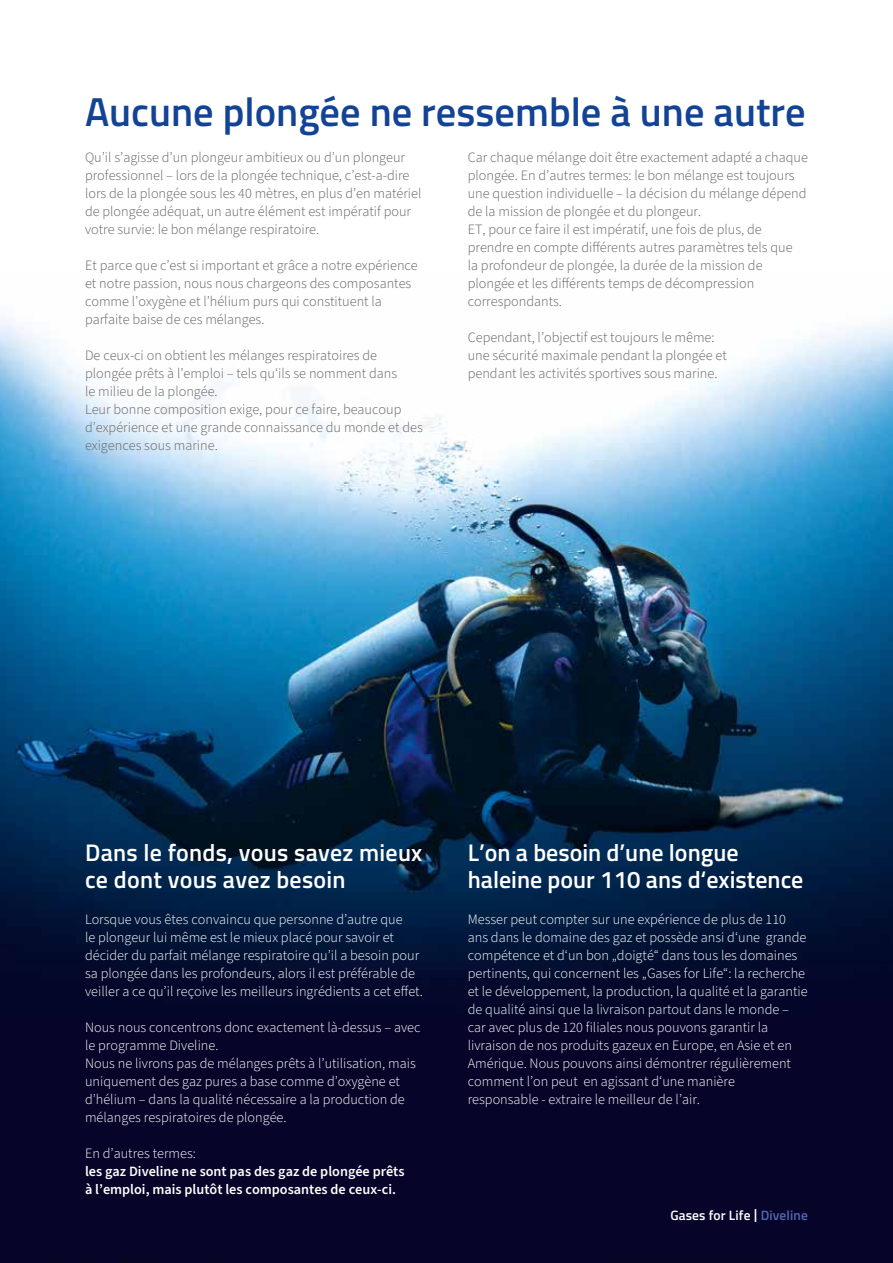
<style>
.page{position:relative;width:893px;height:1263px;background:#fff}
.page>*{position:absolute;margin:0;border:0;box-sizing:border-box;transform-origin:0 0}
.t1{font:600 40.5px "Titillium Web";color:#134395}
.t2{font:600 24px/27px "Titillium Web";letter-spacing:.005em;color:#fff}
.t3{font:300 14.25px/18px "Source Sans 3";color:#646363}
.t4{font:300 14.25px/18px "Source Sans 3";color:#fff}
.t5{font:600 14.25px/18px "Source Sans 3";color:#fff}
.t6{font:600 13.5px "Titillium Web";letter-spacing:.01em;color:#fff}
.s1{font-size:18.9px}
.s2{color:#5468af}
</style>
<div class="page">
<img style="left:0;top:317px;width:893px;height:946px">
<h1 class="t1" style="left:85px;top:82px;width:722px">Aucune plongée ne ressemble à une autre</h1>
<p class="t3" style="left:85px;top:148px;width:338px">Qu’il s’agisse d’un plongeur ambitieux ou d’un plongeur professionnel – lors de la plongée technique, c’est-a-dire lors de la plongée sous les 40 mètres, en plus d’en matériel de plongée adéquat, un autre élément est impératif pour votre survie: le bon mélange respiratoire.</p>
<p class="t3" style="left:85px;top:256px;width:334px">Et parce que c’est si important et grâce a notre expérience et notre passion, nous nous chargeons des composantes comme l’oxygène et l’hélium purs qui constituent la parfaite baise de ces mélanges.</p>
<p class="t3" style="left:85px;top:346px;width:339px">De ceux-ci on obtient les mélanges respiratoires de plongée prêts à l’emploi – tels qu‘ils se nomment dans<br>le milieu de la plongée.<br>Leur bonne composition exige, pour ce faire, beaucoup d’expérience et une grande connaissance du monde et des exigences sous marine.</p>
<p class="t3" style="left:468px;top:148px;width:342px">Car chaque mélange doit être exactement adapté a chaque plongée. En d’autres termes: le bon mélange est toujours une question individuelle – la décision du mélange dépend de la mission de plongée et du plongeur.<br>ET, pour ce faire il est impératif, une fois de plus, de prendre en compte différents autres paramètres tels que<br>la profondeur de plongée, la durée de la mission de plongée et les différents temps de décompression correspondants.</p>
<p class="t3" style="left:468px;top:328px;width:260px">Cependant, l’objectif est toujours le même: une sécurité maximale pendant la plongée et pendant les activités sportives sous marine.</p>
<h2 class="t2" style="left:85px;top:837px;width:339px">Dans le fonds, vous savez mieux ce dont vous avez besoin</h2>
<p class="t4" style="left:85px;top:910px;width:339px">Lorsque vous êtes convaincu que personne d’autre que<br>le plongeur lui même est le mieux placé pour savoir et décider du parfait mélange respiratoire qu’il a besoin pour sa plongée dans les profondeurs, alors il est préférable de veiller a ce qu’il reçoive les meilleurs ingrédients a cet effet.</p>
<p class="t4" style="left:85px;top:1018px;width:337px">Nous nous concentrons donc exactement là-dessus – avec le programme Diveline.<br>Nous ne livrons pas de mélanges prêts à l’utilisation, mais uniquement des gaz pures a base comme d’oxygène et d’hélium – dans la qualité nécessaire a la production de mélanges respiratoires de plongée.</p>
<p class="t4" style="left:85px;top:1144px;width:112px">En d’autres termes:</p>
<p class="t5" style="left:85px;top:1162px;width:321px">les gaz Diveline ne sont pas des gaz de plongée prêts à l’emploi, mais plutôt les composantes de ceux-ci.</p>
<h2 class="t2" style="left:468px;top:837px;width:337px">L’on a besoin d’une longue haleine pour 110 ans d‘existence</h2>
<p class="t4" style="left:468px;top:910px;width:341px">Messer peut compter sur une expérience de plus de 110 ans dans le domaine des gaz et possède ansi d‘une grande compétence et d‘un bon „doigté“ dans tous les domaines pertinents, qui concernent les „Gases for Life“: la recherche et le développement, la production, la qualité et la garantie de qualité ainsi que la livraison partout dans le monde – car avec plus de 120 filiales nous pouvons garantir la livraison de nos produits gazeux en Europe, en Asie et en Amérique. Nous pouvons ainsi démontrer régulièrement comment l’on peut en agissant d‘une manière responsable - extraire le meilleur de l’air.</p>
<p class="t6" style="left:670px;top:1205px;width:139px">Gases for Life <span class="s1">I</span> <span class="s2">Diveline</span></p>
</div>
